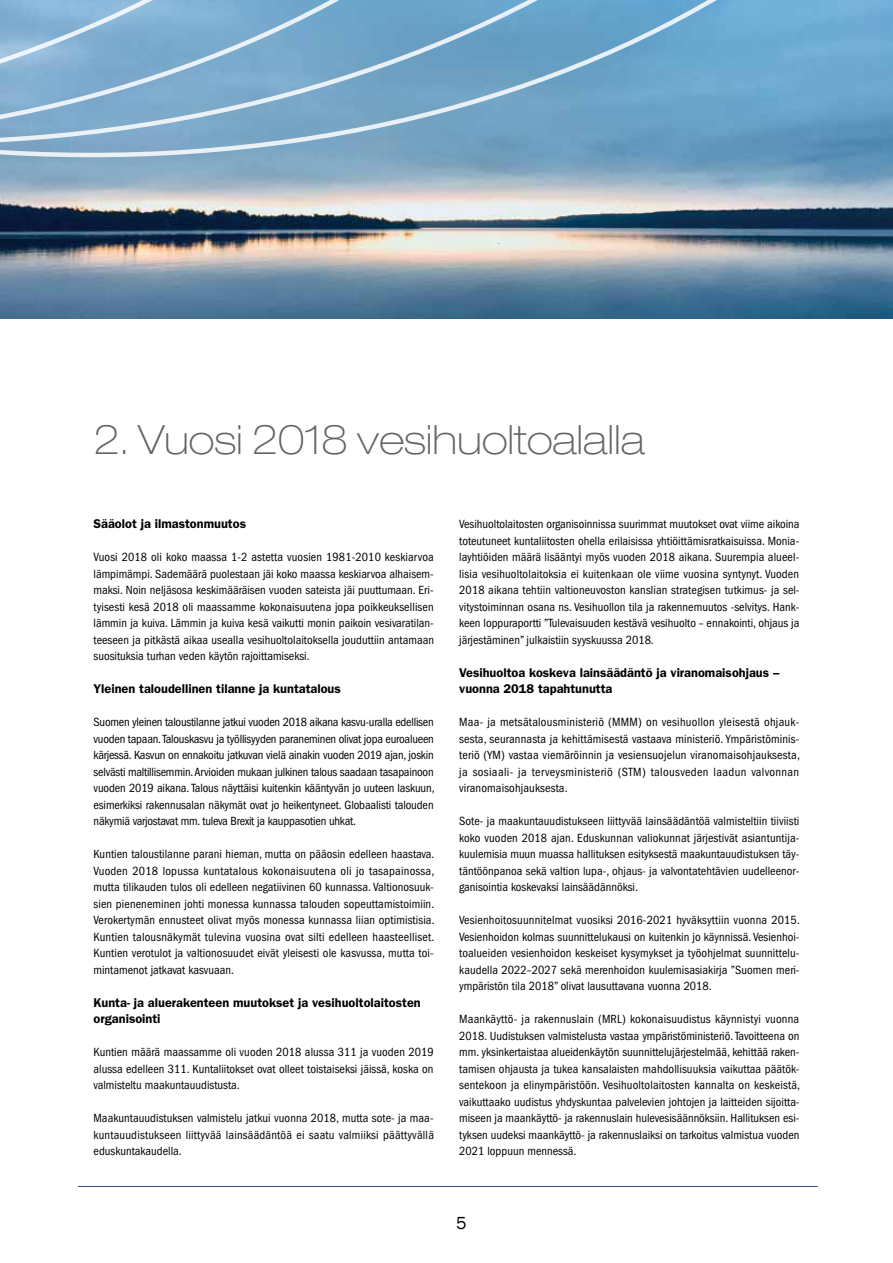
<style>
.page{position:relative;width:893px;height:1263px;background:#fff}
.page>*{position:absolute;margin:0;border:0;box-sizing:border-box;transform-origin:0 0}
.t1{font:100 expanded 40.5px "Helvetica Neue LT Std";color:#636466}
.t2{font:18px "Franklin Gothic";color:#000}
.t3{font:600 12.75px/16.5px "Franklin Gothic";color:#000}
.t4{font:condensed 12.3px/16.5px "Franklin Gothic";color:#000;text-align:justify}
</style>
<div class="page">
<img style="left:0;top:170px;width:893px;height:149px">
<hr style="left:78px;top:1186px;width:740px;height:1px;background:#3c4a78">
<svg style="left:0;top:0;width:893px;height:170px"></svg>
<h1 class="t1" style="left:94px;top:416px;width:553px">2. Vuosi 2018 vesihuoltoalalla</h1>
<p class="t3" style="left:94px;top:516px;width:154px">Sääolot ja ilmastonmuutos</p>
<p class="t4" style="left:94px;top:549px;width:342px">Vuosi 2018 oli koko maassa 1-2 astetta vuosien 1981-2010 keskiarvoa lämpimämpi. Sademäärä puolestaan jäi koko maassa keskiarvoa alhaisem&shy;maksi. Noin neljäsosa keskimääräisen vuoden sateista jäi puuttumaan. Eri&shy;tyisesti kesä 2018 oli maassamme kokonaisuutena jopa poikkeuksellisen lämmin ja kuiva. Lämmin ja kuiva kesä vaikutti monin paikoin vesivaratilan&shy;teeseen ja pitkästä aikaa usealla vesihuoltolaitoksella jouduttiin antamaan suosituksia turhan veden käytön rajoittamiseksi.</p>
<p class="t3" style="left:94px;top:681px;width:249px">Yleinen taloudellinen tilanne ja kuntatalous</p>
<p class="t4" style="left:94px;top:714px;width:343px">Suomen yleinen taloustilanne jatkui vuoden 2018 aikana kasvu-uralla edellisen vuoden tapaan. Talouskasvu ja työllisyyden paraneminen olivat jopa euroalueen kärjessä. Kasvun on ennakoitu jatkuvan vielä ainakin vuoden 2019 ajan, joskin selvästi maltillisemmin. Arvioiden mukaan julkinen talous saadaan tasapainoon vuoden 2019 aikana. Talous näyttäisi kuitenkin kääntyvän jo uuteen laskuun, esimerkiksi rakennusalan näkymät ovat jo heikentyneet. Globaalisti talouden näkymiä varjostavat mm. tuleva Brexit ja kauppasotien uhkat.</p>
<p class="t4" style="left:94px;top:846px;width:343px">Kuntien taloustilanne parani hieman, mutta on pääosin edelleen haastava.<br>Vuoden 2018 lopussa kuntatalous kokonaisuutena oli jo tasapainossa, mutta tilikauden tulos oli edelleen negatiivinen 60 kunnassa. Valtionosuuk&shy;sien pieneneminen johti monessa kunnassa talouden sopeuttamistoimiin.<br>Verokertymän ennusteet olivat myös monessa kunnassa liian optimistisia.<br>Kuntien talousnäkymät tulevina vuosina ovat silti edelleen haasteelliset.<br>Kuntien verotulot ja valtionosuudet eivät yleisesti ole kasvussa, mutta toi&shy;mintamenot jatkavat kasvuaan.</p>
<p class="t3" style="left:94px;top:994px;width:329px">Kunta- ja aluerakenteen muutokset ja vesihuoltolaitosten organisointi</p>
<p class="t4" style="left:94px;top:1044px;width:342px">Kuntien määrä maassamme oli vuoden 2018 alussa 311 ja vuoden 2019 alussa edelleen 311. Kuntaliitokset ovat olleet toistaiseksi jäissä, koska on valmisteltu maakuntauudistusta.</p>
<p class="t4" style="left:94px;top:1110px;width:342px">Maakuntauudistuksen valmistelu jatkui vuonna 2018, mutta sote- ja maa&shy;kuntauudistukseen liittyvää lainsäädäntöä ei saatu valmiiksi päättyvällä eduskuntakaudella.</p>
<p class="t4" style="left:459px;top:516px;width:342px">Vesihuoltolaitosten organisoinnissa suurimmat muutokset ovat viime aikoina toteutuneet kuntaliitosten ohella erilaisissa yhtiöittämisratkaisuissa. Monia&shy;layhtiöiden määrä lisääntyi myös vuoden 2018 aikana. Suurempia alueel&shy;lisia vesihuoltolaitoksia ei kuitenkaan ole viime vuosina syntynyt. Vuoden 2018 aikana tehtiin valtioneuvoston kanslian strategisen tutkimus- ja sel&shy;vitystoiminnan osana ns. Vesihuollon tila ja rakennemuutos -selvitys. Hank&shy;keen loppuraportti ”Tulevaisuuden kestävä vesihuolto – ennakointi, ohjaus ja järjestäminen” julkaistiin syyskuussa 2018.</p>
<p class="t3" style="left:459px;top:664px;width:322px">Vesihuoltoa koskeva lainsäädäntö ja viranomaisohjaus – vuonna 2018 tapahtunutta</p>
<p class="t4" style="left:459px;top:714px;width:342px">Maa- ja metsätalousministeriö (MMM) on vesihuollon yleisestä ohjauk&shy;sesta, seurannasta ja kehittämisestä vastaava ministeriö. Ympäristöminis&shy;teriö (YM) vastaa viemäröinnin ja vesiensuojelun viranomaisohjauksesta, ja sosiaali- ja terveysministeriö (STM) talousveden laadun valvonnan viranomaisohjauksesta.</p>
<p class="t4" style="left:459px;top:813px;width:342px">Sote- ja maakuntauudistukseen liittyvää lainsäädäntöä valmisteltiin tiiviisti koko vuoden 2018 ajan. Eduskunnan valiokunnat järjestivät asiantuntija&shy;kuulemisia muun muassa hallituksen esityksestä maakuntauudistuksen täy&shy;täntöönpanoa sekä valtion lupa-, ohjaus- ja valvontatehtävien uudelleenor&shy;ganisointia koskevaksi lainsäädännöksi.</p>
<p class="t4" style="left:459px;top:912px;width:342px">Vesienhoitosuunnitelmat vuosiksi 2016-2021 hyväksyttiin vuonna 2015.<br>Vesienhoidon kolmas suunnittelukausi on kuitenkin jo käynnissä. Vesienhoi&shy;toalueiden vesienhoidon keskeiset kysymykset ja työohjelmat suunnittelu&shy;kaudella 2022–2027 sekä merenhoidon kuulemisasiakirja ”Suomen meri&shy;ympäristön tila 2018” olivat lausuttavana vuonna 2018.</p>
<p class="t4" style="left:459px;top:1011px;width:342px">Maankäyttö- ja rakennuslain (MRL) kokonaisuudistus käynnistyi vuonna 2018. Uudistuksen valmistelusta vastaa ympäristöministeriö. Tavoitteena on mm. yksinkertaistaa alueidenkäytön suunnittelujärjestelmää, kehittää raken&shy;tamisen ohjausta ja tukea kansalaisten mahdollisuuksia vaikuttaa päätök&shy;sentekoon ja elinympäristöön. Vesihuoltolaitosten kannalta on keskeistä, vaikuttaako uudistus yhdyskuntaa palvelevien johtojen ja laitteiden sijoitta&shy;miseen ja maankäyttö- ja rakennuslain hulevesisäännöksiin. Hallituksen esi&shy;tyksen uudeksi maankäyttö- ja rakennuslaiksi on tarkoitus valmistua vuoden 2021 loppuun mennessä.</p>
<h2 class="t2" style="left:456px;top:1211px;width:12px">5</h2>
</div>
